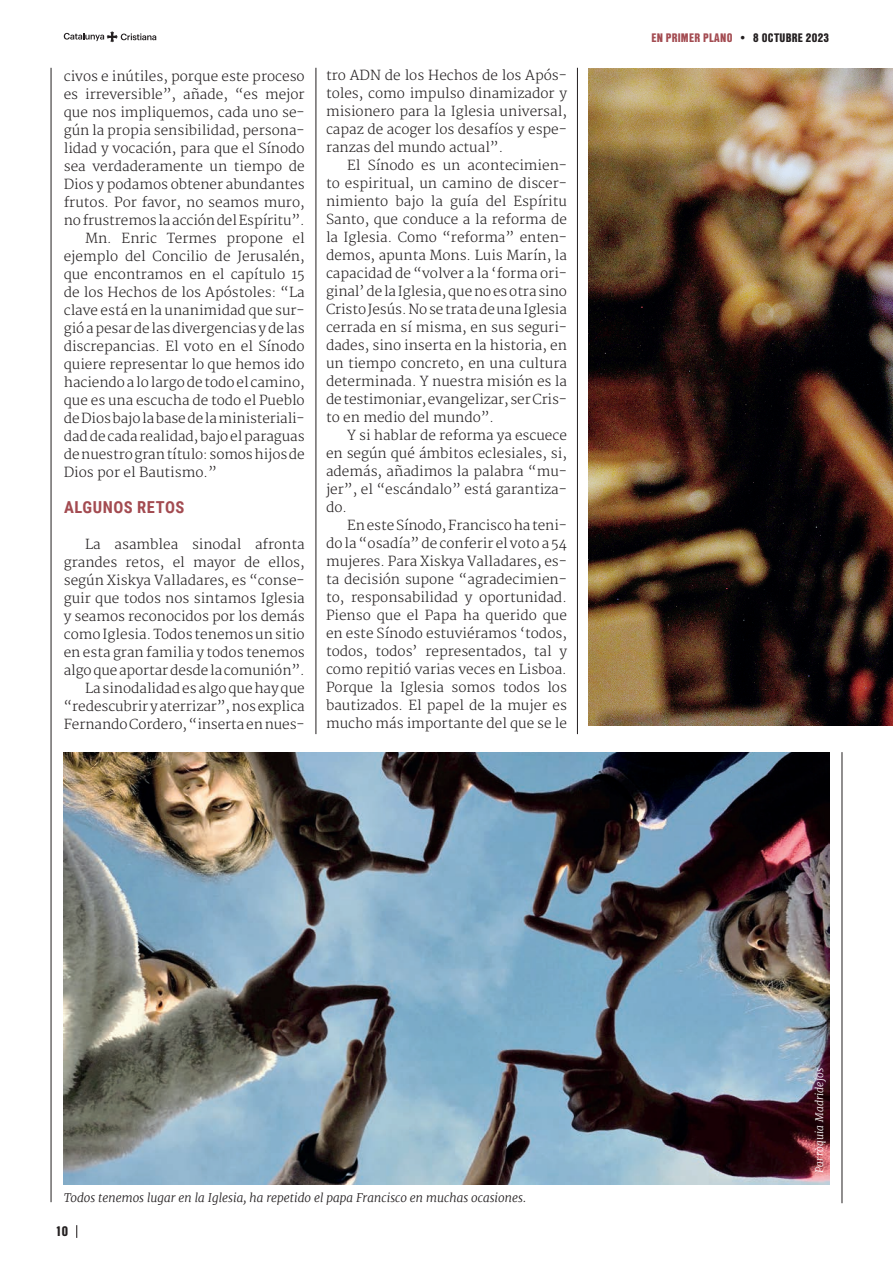
<style>
.page{position:relative;width:893px;height:1263px;background:#fff}
.page>*{position:absolute;margin:0;border:0;box-sizing:border-box;transform-origin:0 0}
.INTRO_PARRAFOSPRIMERPLANO{font:700 16.5px "Roboto Condensed";letter-spacing:.035em;color:#a34b51}
.TEXTO_PPAL_ESP{font:300 13.5px/18px "Merriweather";color:#231f20;text-align:justify}
.t1{font:900 13.5px "Nimbus San Con LOT";color:#231f20}
.PEU_FOTO{font:italic 300 12px "Merriweather";color:#231f20}
.t2{font:900 12px "Nimbus San Con LOT";letter-spacing:.02em;color:#a34b51}
.CODINACHPETIT{font:italic 300 10.5px "Merriweather";letter-spacing:.01em;color:#fff}
.s1{color:#231f20}
</style>
<div class="page">
<hr style="left:51px;top:68px;width:1px;height:1134px;background:#231f20">
<img style="left:588px;top:68px;width:305px;height:657px">
<img style="left:64px;top:752px;width:765px;height:432px">
<hr style="left:316px;top:68px;width:1px;height:666px;background:#231f20">
<hr style="left:577px;top:68px;width:1px;height:666px;background:#231f20">
<hr style="left:842px;top:752px;width:1px;height:451px;background:#231f20">
<svg style="left:76px;top:1225px;width:1px;height:13px"></svg>
<svg style="left:64px;top:31px;width:92px;height:11px"></svg>
<p class="TEXTO_PPAL_ESP" style="left:64px;top:68px;width:242px">civos e inútiles, porque este proceso es irreversible”, añade, “es mejor que nos impliquemos, cada uno se&shy;gún la propia sensibilidad, persona&shy;lidad y vocación, para que el Sínodo sea verdaderamente un tiempo de Dios y podamos obtener abundantes frutos. Por favor, no seamos muro, no frustremos la acción del Espíritu”.</p>
<p class="TEXTO_PPAL_ESP" style="left:64px;top:230px;width:243px;text-indent:21px">Mn. Enric Termes propone el ejemplo del Concilio de Jerusalén, que encontramos en el capítulo 15 de los Hechos de los Apóstoles: “La clave está en la unanimidad que sur&shy;gió a pesar de las divergencias y de las discrepancias. El voto en el Sínodo quiere representar lo que hemos ido haciendo a lo largo de todo el camino, que es una escucha de todo el Pueblo de Dios bajo la base de la ministeriali&shy;dad de cada realidad, bajo el paraguas de nuestro gran título: somos hijos de Dios por el Bautismo.”</p>
<p class="INTRO_PARRAFOSPRIMERPLANO" style="left:64px;top:496px;width:122px">ALGUNOS RETOS</p>
<p class="TEXTO_PPAL_ESP" style="left:64px;top:536px;width:242px;text-indent:21px">La asamblea sinodal afronta grandes retos, el mayor de ellos, según Xiskya Valladares, es “conse&shy;guir que todos nos sintamos Iglesia y seamos reconocidos por los demás como Iglesia. Todos tenemos un sitio en esta gran familia y todos tenemos algo que aportar desde la comunión”.</p>
<p class="TEXTO_PPAL_ESP" style="left:64px;top:680px;width:242px;text-indent:21px">La sinodalidad es algo que hay que “redescubrir y aterrizar”, nos explica Fernando Cordero, “inserta en nues-</p>
<p class="TEXTO_PPAL_ESP" style="left:326px;top:67px;width:242px">tro ADN de los Hechos de los Após&shy;toles, como impulso dinamizador y misionero para la Iglesia universal, capaz de acoger los desafíos y espe&shy;ranzas del mundo actual”.</p>
<p class="TEXTO_PPAL_ESP" style="left:326px;top:157px;width:242px;text-indent:21px">El Sínodo es un acontecimien&shy;to espiritual, un camino de discer&shy;nimiento bajo la guía del Espíritu Santo, que conduce a la reforma de la Iglesia. Como “reforma” enten&shy;demos, apunta Mons. Luis Marín, la capacidad de “volver a la ‘forma ori&shy;ginal’ de la Iglesia, que no es otra sino Cristo Jesús. No se trata de una Iglesia cerrada en sí misma, en sus seguri&shy;dades, sino inserta en la historia, en un tiempo concreto, en una cultura determinada. Y nuestra misión es la de testimoniar, evangelizar, ser Cris&shy;to en medio del mundo”.</p>
<p class="TEXTO_PPAL_ESP" style="left:326px;top:427px;width:242px;text-indent:21px">Y si hablar de reforma ya escuece en según qué ámbitos eclesiales, si, además, añadimos la palabra “mu&shy;jer”, el “escándalo” está garantiza&shy;do.</p>
<p class="TEXTO_PPAL_ESP" style="left:326px;top:517px;width:242px;text-indent:21px">En este Sínodo, Francisco ha teni&shy;do la “osadía” de conferir el voto a 54 mujeres. Para Xiskya Valladares, es&shy;ta decisión supone “agradecimien&shy;to, responsabilidad y oportunidad.<br>Pienso que el Papa ha querido que en este Sínodo estuviéramos ‘todos, todos, todos’ representados, tal y como repitió varias veces en Lisboa.<br>Porque la Iglesia somos todos los bautizados. El papel de la mujer es mucho más importante del que se le</p>
<p class="t2" style="left:651px;top:28px;width:179px">EN PRIMER PLANO <span class="s1">• 8 OCTUBRE 2023</span></p>
<p class="PEU_FOTO" style="left:64px;top:1190px;width:464px">Todos tenemos lugar en la Iglesia, ha repetido el papa Francisco en muchas ocasiones.</p>
<p class="t1" style="left:55px;top:1221px;width:14px">10</p>
<p class="CODINACHPETIT" style="left:813px;top:1173px;width:107px;rotate:-90deg">Parròquia Madridejos</p>
</div>
